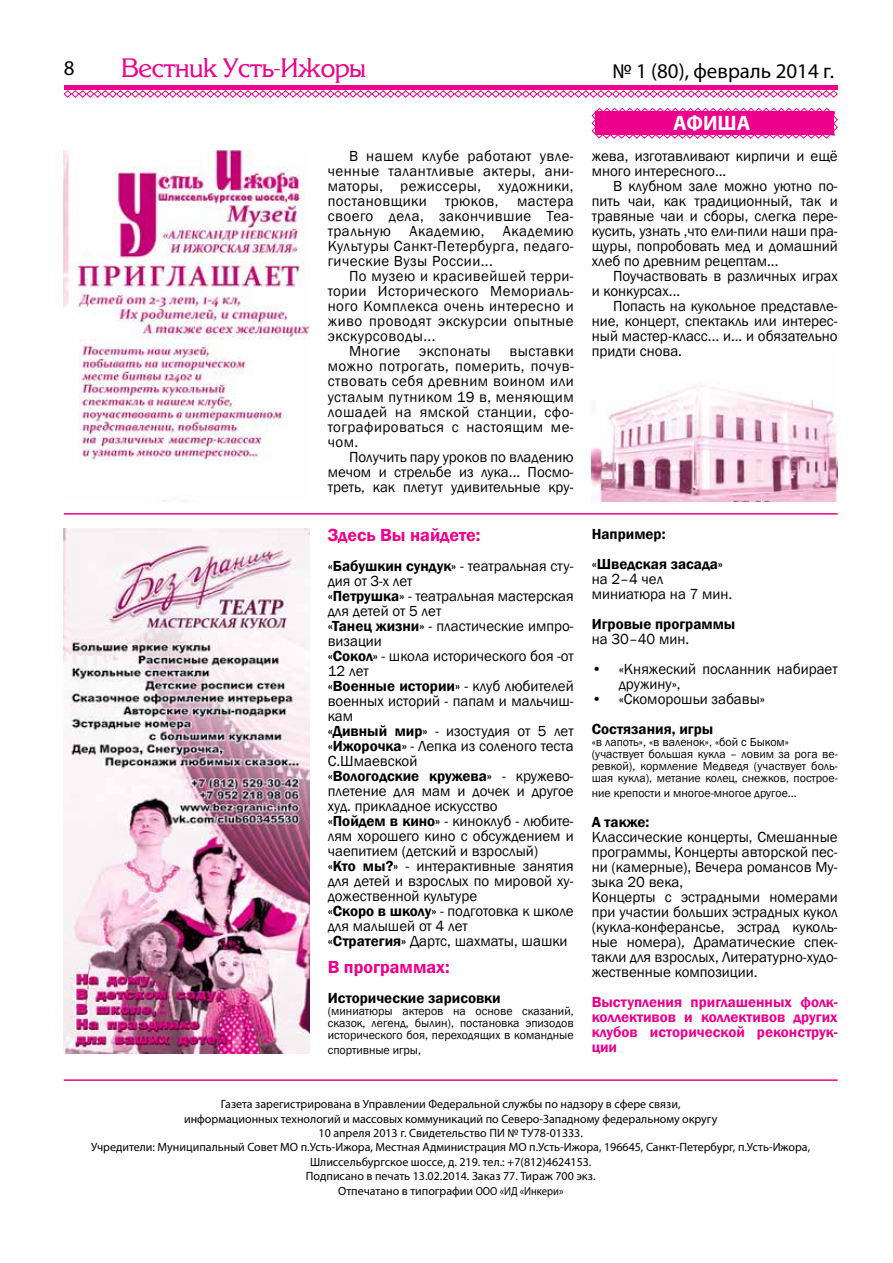
<style>
.page{position:relative;width:893px;height:1263px;background:#fff}
.page>*{position:absolute;margin:0;border:0;box-sizing:border-box;transform-origin:0 0}
.t1{font:27px "Karelia";color:#ec008c}
.t2{font:21px "Myriad Pro";color:#000}
.t3{font:700 21px "Myriad Pro";color:#fff}
.t4{font:600 18px "Franklin Gothic";color:#ec008c}
.t5{font:15px/15px "Franklin Gothic";color:#000}
.t6{font:600 15px/15px "Franklin Gothic";color:#ec008c;text-align:justify}
.t7{font:600 15px/30px "Franklin Gothic";color:#000}
.t8{font:12px/14.4px "Myriad Pro";color:#000;text-align:center}
.t9{font:12px/12px "Franklin Gothic";color:#000;text-align:justify}
.s1{font-weight:600}
.s2{font-size:11.7px}
</style>
<div class="page">
<img style="left:592px;top:385px;width:246px;height:117px">
<hr style="left:64px;top:85px;width:774px;height:4px;background:#ec008c">
<svg style="left:63px;top:90px;width:775px;height:8px"></svg>
<svg style="left:591px;top:107px;width:247px;height:32px;background:#ef33a3"></svg>
<img style="left:64px;top:528px;width:246px;height:525px">
<img style="left:64px;top:151px;width:246px;height:351px">
<hr style="left:64px;top:513px;width:774px;height:2px;background:#ec008c">
<hr style="left:64px;top:1079px;width:774px;height:2px;background:#ec008c">
<h2 class="t2" style="left:64px;top:55px;width:12px">8</h2>
<h1 class="t1" style="left:122px;top:53px;width:246px">Вестник Усть-Ижоры</h1>
<h2 class="t2" style="left:612px;top:58px;width:223px">№ 1 (80), февраль 2014 г.</h2>
<p class="t5" style="left:328px;top:149px;width:247px;text-align:justify;text-indent:21px">В нашем клубе работают увле&shy;ченные талантливые актеры, ани&shy;маторы, режиссеры, художники, постановщики трюков, мастера своего дела, закончившие Теа&shy;тральную Академию, Академию Культуры Санкт-Петербурга, педаго&shy;гические Вузы России...</p>
<p class="t5" style="left:328px;top:269px;width:247px;text-align:justify;text-indent:21px">По музею и красивейшей терри&shy;тории Исторического Мемориаль&shy;ного Комплекса очень интересно и живо проводят экскурсии опытные экскурсоводы...</p>
<p class="t5" style="left:328px;top:344px;width:247px;text-align:justify;text-indent:21px">Многие экспонаты выставки можно потрогать, померить, почув&shy;ствовать себя древним воином или усталым путником 19 в, меняющим лошадей на ямской станции, сфо&shy;тографироваться с настоящим ме&shy;чом.</p>
<p class="t5" style="left:328px;top:449px;width:247px;text-align:justify;text-indent:21px">Получить пару уроков по владению мечом и стрельбе из лука... Посмо&shy;треть, как плетут удивительные кру-</p>
<p class="t4" style="left:328px;top:524px;width:154px">Здесь Вы найдете:</p>
<p class="t5" style="left:328px;top:559px;width:247px"><span class="s1">«Бабушкин сундук»</span> - театральная сту&shy;дия от З-х лет<br><span class="s1">«Петрушка»</span> - театральная мастерская для детей от 5 лет<br><span class="s1">«Танец жизни»</span> - пластические импро&shy;визации<br><span class="s1">«Сокол»</span> - школа исторического боя -от<br>12 лет<br><span class="s1">«Военные истории»</span> - клуб любителей военных историй - папам и мальчиш&shy;кам<br><span class="s1">«Дивный мир»</span> - изостудия от 5 лет <span class="s1">«Ижорочка»</span> - Лепка из соленого теста<br>С.Шмаевской<br><span class="s1">«Вологодские кружева»</span> - кружево&shy;плетение для мам и дочек и другое худ. прикладное искусство<br><span class="s1">«Пойдем в кино»</span> - киноклуб - любите&shy;лям хорошего кино с обсуждением и чаепитием (детский и взрослый)<br><span class="s1">«Кто мы?»</span> - интерактивные занятия для детей и взрослых по мировой ху&shy;дожественной культуре<br><span class="s1">«Скоро в школу»</span> - подготовка к школе для малышей от 4 лет<br><span class="s1">«Стратегия»</span> Дартс, шахматы, шашки</p>
<p class="t4" style="left:328px;top:955px;width:123px">В программах:</p>
<p class="t7" style="left:328px;top:983px;width:174px">Исторические зарисовки</p>
<p class="t9" style="left:328px;top:1005px;width:247px">(миниатюры актеров на основе сказаний, сказок, легенд, былин), постановка эпизодов исторического боя, переходящих в командные</p>
<p class="t9" style="left:328px;top:1044px;width:95px">спортивные игры,</p>
<h2 class="t3" style="left:673px;top:109px;width:79px">АФИША</h2>
<p class="t5" style="left:592px;top:149px;width:247px">жева, изготавливают кирпичи и ещё много интересного...</p>
<p class="t5" style="left:592px;top:179px;width:247px;text-align:justify;text-indent:21px">В клубном зале можно уютно по&shy;пить чаи, как традиционный, так и травяные чаи и сборы, слегка пере&shy;кусить, узнать ,что ели-пили наши пра&shy;щуры, попробовать мед и домашний хлеб по древним рецептам...</p>
<p class="t5" style="left:592px;top:269px;width:247px;text-indent:21px">Поучаствовать в различных играх и конкурсах...</p>
<p class="t5" style="left:592px;top:299px;width:247px;text-align:justify;text-indent:21px">Попасть на кукольное представле&shy;ние, концерт, спектакль или интерес&shy;ный мастер-класс... и... и обязательно придти снова.</p>
<p class="t7" style="left:592px;top:519px;width:133px">Например: «Шведская засада»</p>
<p class="t5" style="left:592px;top:572px;width:142px">на 2–4 чел миниатюра на 7 мин.</p>
<p class="t7" style="left:592px;top:609px;width:145px">Игровые программы</p>
<p class="t5" style="left:592px;top:632px;width:99px">на 30–40 мин.</p>
<p class="t5" style="left:619px;top:662px;width:220px;text-indent:-27px">• «Княжеский посланник набирает дружину»,</p>
<p class="t5" style="left:592px;top:692px;width:175px">• «Скоморошьи забавы»</p>
<p class="t7" style="left:592px;top:714px;width:123px">Состязания, игры</p>
<p class="t9" style="left:592px;top:736px;width:247px;text-align:left">«в лапоть», «в валенок», «бой с Быком» (участвует большая кукла – ловим за рога ве&shy;ревкой), кормление Медведя (участвует боль&shy;шая кукла), метание колец, снежков, построе-</p>
<p class="t9" style="left:592px;top:787px;width:207px">ние крепости и многое-многое другое...</p>
<p class="t7" style="left:592px;top:807px;width:59px">А также:</p>
<p class="t5" style="left:592px;top:830px;width:247px">Классические концерты, Смешанные программы, Концерты авторской пес&shy;ни (камерные), Вечера романсов Му&shy;зыка 20 века,<br>Концерты с эстрадными номерами при участии больших эстрадных кукол (кукла-конферансье, эстрад куколь&shy;ные номера), Драматические спек&shy;такли для взрослых, Литературно-худо&shy;жественные композиции.</p>
<p class="t6" style="left:592px;top:994px;width:247px">Выступления приглашенных фолк&shy;коллективов и коллективов других клубов исторической реконструк&shy;ции</p>
<p class="t8" style="left:91px;top:1097px;width:720px">Газета зарегистрирована в Управлении Федеральной службы по надзору в сфере связи,<br>информационных технологий и массовых коммуникаций по Северо-Западному федеральному округу<br>10 апреля 2013 г. Свидетельство ПИ № ТУ78-01333.<br>Учредители: Муниципальный Совет МО п.Усть-Ижора, Местная Администрация МО п.Усть-Ижора, 196645, Санкт-Петербург, п.Усть-Ижора, Шлиссельбургское шоссе, д. 219. тел.: +7(812)4624153.<br>Подписано в печать 13.02.2014. Заказ 77. Тираж 700 экз.<br>Отпечатано в типографии <span class="s2">ООО «ИД «Инкери»</span></p>
</div>
